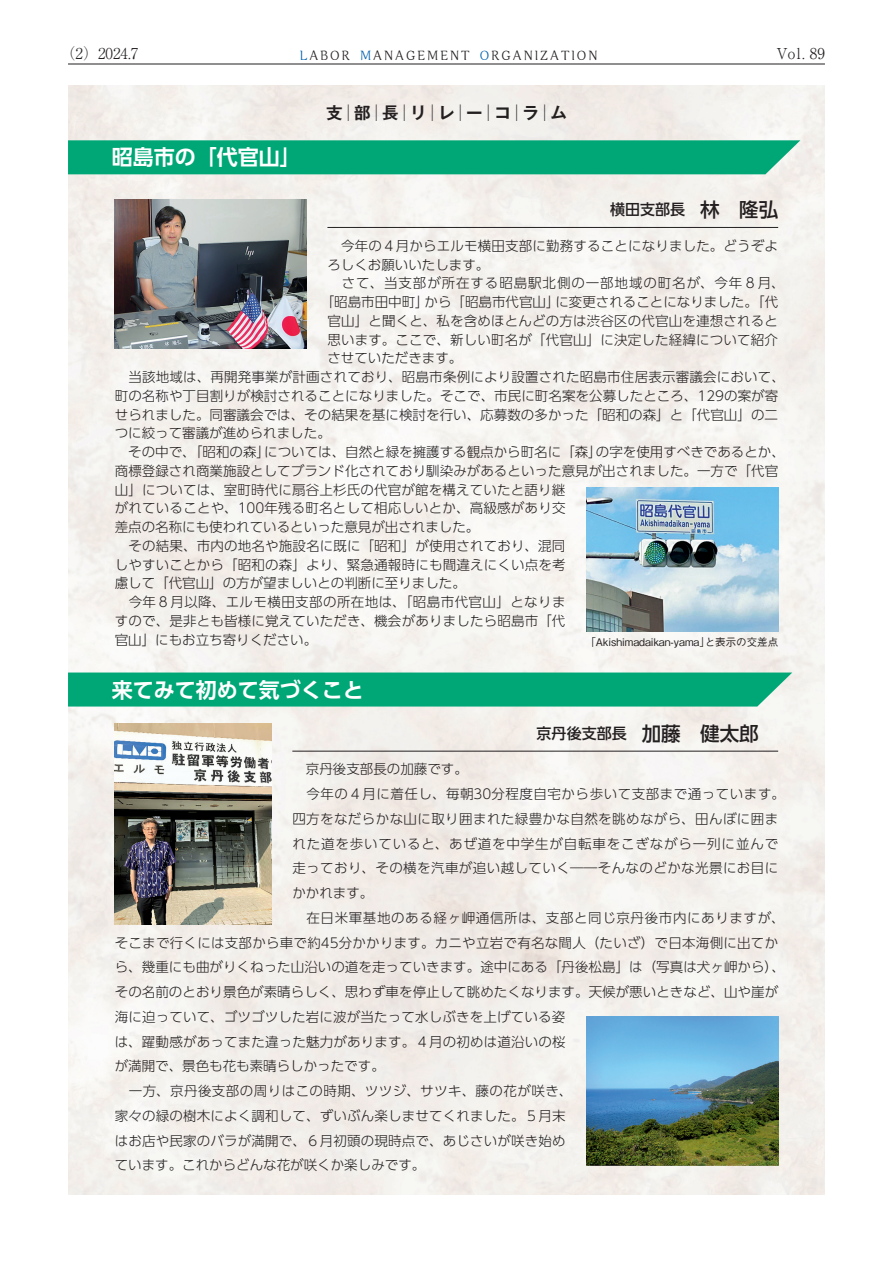
<style>
.page{position:relative;width:893px;height:1263px;background:#fff}
.page>*{position:absolute;margin:0;border:0;box-sizing:border-box;transform-origin:0 0}
.t1{font:700 21px "UD Shin Go Pr 6 De";color:#fff}
.t2{font:700 16.5px "Gothic MB101 Pr 6 De";color:#231f20}
.t3{font:500 15px "UD Shin Go Pr 6";color:#231f20}
.t4{font:300 15px "Ryumin Pr 6";color:#231f20}
.t5{font:300 13.5px "UD Shin Go Pr 6";letter-spacing:.01em;color:#231f20}
.t6{font:300 13.5px "UD Shin Go Pr 6";letter-spacing:.03em;color:#231f20}
.t7{font:300 13.5px "UD Shin Go Pr 6";letter-spacing:.04em;color:#231f20}
.t8{font:300 13.5px "UD Shin Go Pr 6";letter-spacing:.045em;color:#231f20}
.t9{font:300 13.5px "UD Shin Go Pr 6";letter-spacing:.06em;color:#231f20}
.t10{font:300 13.5px "UD Shin Go Pr 6";letter-spacing:.035em;color:#231f20}
.t11{font:300 13.5px "UD Shin Go Pr 6";letter-spacing:.065em;color:#231f20}
.t12{font:13.5px "Kaimin Tu Std";letter-spacing:.17em;color:#231f20;scale:.9 1}
.t13{font:500 10.5px "Gothic BBB Pr 6";color:#231f20}
.s1{color:#0161b0}
.s2{font-family:"Gothic MB101 Pr 6";font-weight:300}
.s3{font-size:19.5px}
</style>
<div class="page">
<img style="left:68px;top:85px;width:757px;height:1110px">
<div style="left:68px;top:672px;width:724px;height:34px;background:#00a776"></div>
<div style="left:68px;top:140px;width:732px;height:34px;background:#00a776"></div>
<hr style="left:292px;top:751px;width:486px;height:1px;background:#231f20">
<hr style="left:327px;top:227px;width:451px;height:1px;background:#231f20">
<hr style="left:68px;top:64px;width:757px;height:1px;background:#231f20">
<img style="left:115px;top:723px;width:156px;height:201px">
<img style="left:115px;top:200px;width:191px;height:149px">
<img style="left:587px;top:1016px;width:191px;height:149px">
<img style="left:587px;top:487px;width:191px;height:145px">
<p class="t4" style="left:61px;top:42px;width:79px">（2）2024.7</p>
<p class="t12" style="left:300px;top:45px;width:332px"><span class="s1">L</span>ABOR <span class="s1">M</span>ANAGEMENT <span class="s1">O</span>RGANIZATION</p>
<p class="t4" style="left:776px;top:42px;width:50px">Vol. 89</p>
<h1 class="t1" style="left:112px;top:140px;width:191px">昭島市の「代官山」</h1>
<p class="t2" style="left:326px;top:99px;width:242px">支<span class="s2">｜</span>部<span class="s2">｜</span>長<span class="s2">｜</span>リ<span class="s2">｜</span>レ<span class="s2">｜</span>ー<span class="s2">｜</span>コ<span class="s2">｜</span>ラ<span class="s2">｜</span>ム</p>
<p class="t3" style="left:610px;top:197px;width:170px">横田支部長　<span class="s3">林　隆弘</span></p>
<p class="t5" style="left:327px;top:235px;width:452px">　今年の４月からエルモ横田支部に勤務することになりました。どうぞよ</p>
<p class="t5" style="left:327px;top:253px;width:163px">ろしくお願いいたします。</p>
<p class="t11" style="left:327px;top:272px;width:459px">　さて、当支部が所在する昭島駅北側の一部地域の町名が、今年８月、</p>
<p class="t5" style="left:321px;top:291px;width:459px">「昭島市田中町｣から｢昭島市代官山｣に変更されることになりました。「代</p>
<p class="t5" style="left:327px;top:310px;width:452px">官山｣と聞くと、私を含めほとんどの方は渋谷区の代官山を連想されると</p>
<p class="t5" style="left:327px;top:328px;width:452px">思います。ここで、新しい町名が｢代官山｣に決定した経緯について紹介</p>
<p class="t5" style="left:327px;top:347px;width:136px">させていただきます。</p>
<p class="t5" style="left:115px;top:366px;width:672px">　当該地域は、再開発事業が計画されており、昭島市条例により設置された昭島市住居表示審議会において、</p>
<p class="t5" style="left:115px;top:385px;width:665px">町の名称や丁目割りが検討されることになりました。そこで、市民に町名案を公募したところ、129の案が寄</p>
<p class="t5" style="left:115px;top:403px;width:665px">せられました。同審議会では、その結果を基に検討を行い、応募数の多かった｢昭和の森｣と｢代官山｣の二</p>
<p class="t5" style="left:115px;top:422px;width:217px">つに絞って審議が進められました。</p>
<p class="t5" style="left:115px;top:441px;width:672px">　その中で、｢昭和の森｣については、自然と緑を擁護する観点から町名に｢森｣の字を使用すべきであるとか、</p>
<p class="t5" style="left:115px;top:460px;width:665px">商標登録され商業施設としてブランド化されており馴染みがあるといった意見が出されました。一方で｢代官</p>
<p class="t5" style="left:115px;top:478px;width:452px">山｣については、室町時代に扇谷上杉氏の代官が館を構えていたと語り継</p>
<p class="t5" style="left:115px;top:497px;width:452px">がれていることや、100年残る町名として相応しいとか、高級感があり交</p>
<p class="t5" style="left:115px;top:516px;width:366px">差点の名称にも使われているといった意見が出されました。</p>
<p class="t5" style="left:115px;top:535px;width:452px">　その結果、市内の地名や施設名に既に｢昭和｣が使用されており、混同</p>
<p class="t5" style="left:115px;top:553px;width:452px">しやすいことから「昭和の森」より、緊急通報時にも間違えにくい点を考</p>
<p class="t5" style="left:115px;top:572px;width:352px">慮して｢代官山｣の方が望ましいとの判断に至りました。</p>
<p class="t6" style="left:115px;top:591px;width:452px">　今年８月以降、エルモ横田支部の所在地は、｢昭島市代官山｣となりま</p>
<p class="t5" style="left:115px;top:610px;width:452px">すので、是非とも皆様に覚えていただき、機会がありましたら昭島市｢代</p>
<p class="t5" style="left:115px;top:628px;width:204px">官山｣にもお立ち寄りください。</p>
<p class="t13" style="left:585px;top:633px;width:194px">「Akishimadaikan-yama」と表示の交差点</p>
<h1 class="t1" style="left:112px;top:672px;width:254px">来てみて初めて気づくこと</h1>
<p class="t3" style="left:537px;top:721px;width:243px">京丹後支部長　<span class="s3">加藤　健太郎　</span></p>
<p class="t5" style="left:292px;top:758px;width:177px">　京丹後支部長の加藤です。</p>
<p class="t7" style="left:292px;top:783px;width:494px">　今年の４月に着任し、毎朝30分程度自宅から歩いて支部まで通っています。</p>
<p class="t6" style="left:292px;top:808px;width:487px">四方をなだらかな山に取り囲まれた緑豊かな自然を眺めながら、田んぼに囲ま</p>
<p class="t9" style="left:292px;top:833px;width:487px">れた道を歩いていると、あぜ道を中学生が自転車をこぎながら一列に並んで</p>
<p class="t6" style="left:292px;top:857px;width:487px">走っており、その横を汽車が追い越していく――そんなのどかな光景にお目に</p>
<p class="t5" style="left:292px;top:882px;width:82px">かかれます。</p>
<p class="t8" style="left:292px;top:907px;width:494px">　在日米軍基地のある経ヶ岬通信所は、支部と同じ京丹後市内にありますが、</p>
<p class="t5" style="left:115px;top:932px;width:665px">そこまで行くには支部から車で約45分かかります。カニや立岩で有名な間人（たいざ）で日本海側に出てか</p>
<p class="t5" style="left:115px;top:956px;width:672px">ら、幾重にも曲がりくねった山沿いの道を走っていきます。途中にある「丹後松島」は（写真は犬ヶ岬から）、</p>
<p class="t5" style="left:115px;top:981px;width:665px">その名前のとおり景色が素晴らしく、思わず車を停止して眺めたくなります。天候が悪いときなど、山や崖が</p>
<p class="t5" style="left:115px;top:1006px;width:452px">海に迫っていて、ゴツゴツした岩に波が当たって水しぶきを上げている姿</p>
<p class="t5" style="left:115px;top:1031px;width:452px">は、躍動感があってまた違った魅力があります。４月の初めは道沿いの桜</p>
<p class="t5" style="left:115px;top:1055px;width:271px">が満開で、景色も花も素晴らしかったです。</p>
<p class="t10" style="left:115px;top:1080px;width:459px">　一方、京丹後支部の周りはこの時期、ツツジ、サツキ、藤の花が咲き、</p>
<p class="t5" style="left:115px;top:1105px;width:452px">家々の緑の樹木によく調和して、ずいぶん楽しませてくれました。５月末</p>
<p class="t5" style="left:115px;top:1129px;width:452px">はお店や民家のバラが満開で、６月初頭の現時点で、あじさいが咲き始め</p>
<p class="t5" style="left:115px;top:1154px;width:312px">ています。これからどんな花が咲くか楽しみです。</p>
</div>
